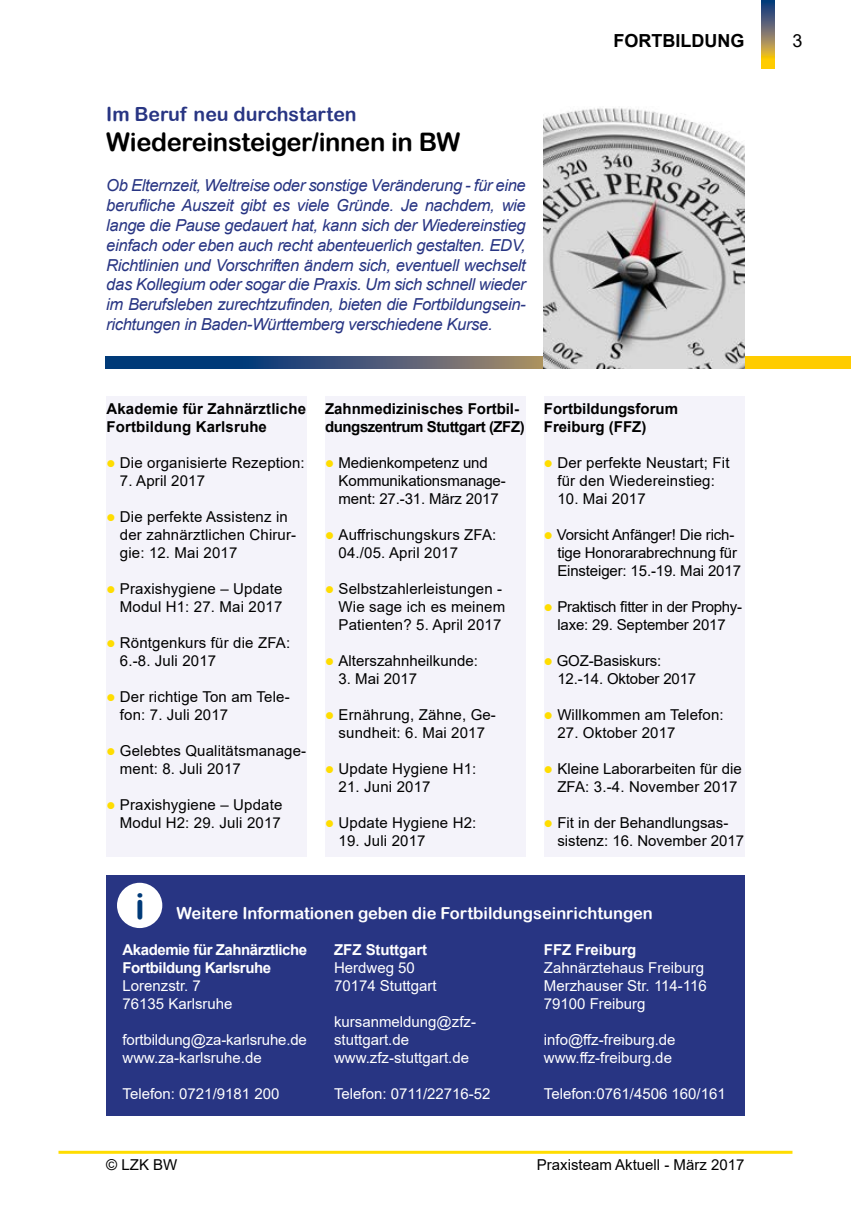
<style>
.page{position:relative;width:851px;height:1221px;background:#fff}
.page>*{position:absolute;margin:0;border:0;box-sizing:border-box;transform-origin:0 0}
.t1{font:36px "Arial Rounded MT Bold";color:#003a78}
.t2{font:25.5px "Arial Rounded MT Bold";letter-spacing:-.015em;color:#000}
.t3{font:19.5px "Arial Rounded MT Bold";color:#283583}
.t4{font:700 18px "Arial";color:#000}
.t5{font:18px "Arial";color:#000}
.t6{font:italic 16.5px/19.8px "Arial";letter-spacing:-.02em;color:#283583;text-align:justify}
.t7{font:16.5px "Arial Rounded MT Bold";color:#fff}
.t8{font:15px/18px "Arial";letter-spacing:.01em;color:#000}
.t9{font:15px/18px "Arial";color:#fff}
.t10{font:15px/18px "Arial";letter-spacing:-.01em;color:#000}
.t11{font:700 15px/18px "Arial";color:#000}
.t12{font:15px/18px "Arial";letter-spacing:-.02em;color:#000;text-align:center}
.t13{font:700 15px/18px "Arial";letter-spacing:-.03em;color:#fff}
.t14{font:700 15px "Arial";letter-spacing:-.01em;color:#fff}
.t15{font:700 15px "Arial";color:#fff}
.s1{color:#fd0}
</style>
<div class="page">
<hr style="left:58px;top:1150px;width:734px;height:3px;background:#fd0">
<svg style="left:761px;top:0;width:13px;height:69px"></svg>
<div style="left:106px;top:396px;width:201px;height:461px;background:#f4f3fa"></div>
<div style="left:325px;top:396px;width:200px;height:461px;background:#f4f3fa"></div>
<div style="left:543px;top:396px;width:201px;height:461px;background:#f4f3fa"></div>
<svg style="left:105px;top:357px;width:745px;height:11px;background:#616b5e"></svg>
<div style="left:106px;top:874px;width:638px;height:241px;background:#283583"></div>
<img style="left:543px;top:108px;width:201px;height:260px">
<div style="left:117px;top:882px;width:45px;height:46px;background:#fff;border-radius:50%"></div>
<h3 class="t3" style="left:106px;top:102px;width:252px">Im Beruf neu durchstarten</h3>
<h2 class="t2" style="left:106px;top:127px;width:355px">Wiedereinsteiger/innen in BW</h2>
<p class="t6" style="left:106px;top:176px;width:421px">Ob Elternzeit, Weltreise oder sonstige Veränderung - für eine berufliche Auszeit gibt es viele Gründe. Je nachdem, wie lange die Pause gedauert hat, kann sich der Wiedereinstieg einfach oder eben auch recht abenteuerlich gestalten. EDV, Richtlinien und Vorschriften ändern sich, eventuell wechselt das Kollegium oder sogar die Praxis. Um sich schnell wieder im Berufsleben zurechtzufinden, bieten die Fortbildungsein&shy;richtungen in Baden-Württemberg verschiedene Kurse.</p>
<p class="t4" style="left:613px;top:28px;width:132px">FORTBILDUNG</p>
<p class="t11" style="left:106px;top:400px;width:201px">Akademie für Zahnärztliche<br>Fortbildung Karlsruhe</p>
<p class="t8" style="left:106px;top:454px;width:200px"><span class="s1">●</span> Die organisierte Rezeption:</p>
<p class="t8" style="left:120px;top:472px;width:87px">7. April 2017</p>
<p class="t8" style="left:120px;top:508px;width:178px;text-indent:-14px"><span class="s1">●</span> Die perfekte Assistenz in der zahnärztlichen Chirur&shy;gie: 12. Mai 2017</p>
<p class="t8" style="left:106px;top:580px;width:177px;text-align:right"><span class="s1">●</span> Praxishygiene – Update<br>Modul H1: 27. Mai 2017</p>
<p class="t8" style="left:120px;top:634px;width:172px;text-indent:-14px"><span class="s1">●</span> Röntgenkurs für die ZFA:<br>6.-8. Juli 2017</p>
<p class="t8" style="left:120px;top:688px;width:171px;text-indent:-14px"><span class="s1">●</span> Der richtige Ton am Tele&shy;fon: 7. Juli 2017</p>
<p class="t8" style="left:120px;top:742px;width:188px;text-indent:-14px"><span class="s1">●</span> Gelebtes Qualitätsmanage&shy;ment: 8. Juli 2017</p>
<p class="t8" style="left:106px;top:796px;width:177px;text-align:right"><span class="s1">●</span> Praxishygiene – Update<br>Modul H2: 29. Juli 2017</p>
<p class="t11" style="left:325px;top:400px;width:201px">Zahnmedizinisches Fortbil&shy;dungszentrum Stuttgart (ZFZ)</p>
<p class="t10" style="left:338px;top:454px;width:169px;text-indent:-14px"><span class="s1">●</span> Medienkompetenz und<br>Kommunikationsmanage&shy;ment: 27.-31. März 2017</p>
<p class="t8" style="left:338px;top:526px;width:159px;text-indent:-14px"><span class="s1">●</span> Auffrischungskurs ZFA:<br>04./05. April 2017</p>
<p class="t8" style="left:338px;top:580px;width:168px;text-indent:-14px"><span class="s1">●</span> Selbstzahlerleistungen -<br>Wie sage ich es meinem<br>Patienten? 5. April 2017</p>
<p class="t8" style="left:325px;top:652px;width:154px"><span class="s1">●</span> Alterszahnheilkunde:</p>
<p class="t8" style="left:338px;top:670px;width:80px">3. Mai 2017</p>
<p class="t8" style="left:325px;top:706px;width:172px;text-align:center"><span class="s1">●</span> Ernährung, Zähne, Ge&shy;sundheit: 6. Mai 2017</p>
<p class="t8" style="left:325px;top:760px;width:153px"><span class="s1">●</span> Update Hygiene H1:</p>
<p class="t8" style="left:338px;top:778px;width:93px">21. Juni 2017</p>
<p class="t8" style="left:325px;top:814px;width:153px"><span class="s1">●</span> Update Hygiene H2:</p>
<p class="t8" style="left:338px;top:832px;width:88px">19. Juli 2017</p>
<p class="t11" style="left:543px;top:400px;width:136px">Fortbildungsforum<br>Freiburg (FFZ)</p>
<p class="t8" style="left:543px;top:454px;width:187px;text-align:center"><span class="s1">●</span> Der perfekte Neustart; Fit für den Wiedereinstieg:</p>
<p class="t8" style="left:557px;top:490px;width:90px">10. Mai 2017</p>
<p class="t10" style="left:557px;top:526px;width:185px;text-indent:-14px"><span class="s1">●</span> Vorsicht Anfänger! Die rich&shy;tige Honorarabrechnung für<br>Einsteiger: 15.-19. Mai 2017</p>
<p class="t12" style="left:543px;top:598px;width:200px"><span class="s1">●</span> Praktisch fitter in der Prophy&shy;laxe: 29. September 2017</p>
<p class="t10" style="left:557px;top:652px;width:140px;text-indent:-14px"><span class="s1">●</span> GOZ-Basiskurs:<br>12.-14. Oktober 2017</p>
<p class="t8" style="left:543px;top:706px;width:181px"><span class="s1">●</span> Willkommen am Telefon:</p>
<p class="t8" style="left:557px;top:724px;width:120px">27. Oktober 2017</p>
<p class="t8" style="left:543px;top:760px;width:199px;text-align:right"><span class="s1">●</span> Kleine Laborarbeiten für die<br>ZFA: 3.-4. November 2017</p>
<p class="t8" style="left:557px;top:814px;width:188px;text-indent:-14px"><span class="s1">●</span> Fit in der Behandlungsas&shy;sistenz: 16. November 2017</p>
<h1 class="t1" style="left:135px;top:884px;width:11px">i</h1>
<p class="t7" style="left:176px;top:902px;width:477px">Weitere Informationen geben die Fortbildungseinrichtungen</p>
<p class="t13" style="left:122px;top:940px;width:186px">Akademie für Zahnärztliche<br>Fortbildung Karlsruhe</p>
<p class="t9" style="left:122px;top:976px;width:112px">Lorenzstr. 7<br>76135 Karlsruhe</p>
<p class="t9" style="left:122px;top:1030px;width:186px">fortbildung@za-karlsruhe.de www.za-karlsruhe.de</p>
<p class="t9" style="left:122px;top:1084px;width:158px">Telefon: 0721/9181 200</p>
<p class="t14" style="left:334px;top:938px;width:94px">ZFZ Stuttgart</p>
<p class="t9" style="left:334px;top:958px;width:104px">Herdweg 50<br>70174 Stuttgart</p>
<p class="t9" style="left:334px;top:1012px;width:143px">kursanmeldung@zfz&shy;stuttgart.de www.zfz-stuttgart.de</p>
<p class="t9" style="left:334px;top:1084px;width:158px">Telefon: 0711/22716-52</p>
<p class="t15" style="left:543px;top:938px;width:94px">FFZ Freiburg</p>
<p class="t9" style="left:543px;top:958px;width:164px">Zahnärztehaus Freiburg<br>Merzhauser Str. 114-116<br>79100 Freiburg</p>
<p class="t9" style="left:543px;top:1030px;width:133px">info@ffz-freiburg.de www.ffz-freiburg.de</p>
<p class="t9" style="left:543px;top:1084px;width:183px">Telefon:0761/4506 160/161</p>
<p class="t8" style="left:106px;top:1155px;width:73px">© LZK BW</p>
<p class="t8" style="left:536px;top:1155px;width:209px">Praxisteam Aktuell - März 2017</p>
<p class="t5" style="left:792px;top:28px;width:12px">3</p>
</div>
